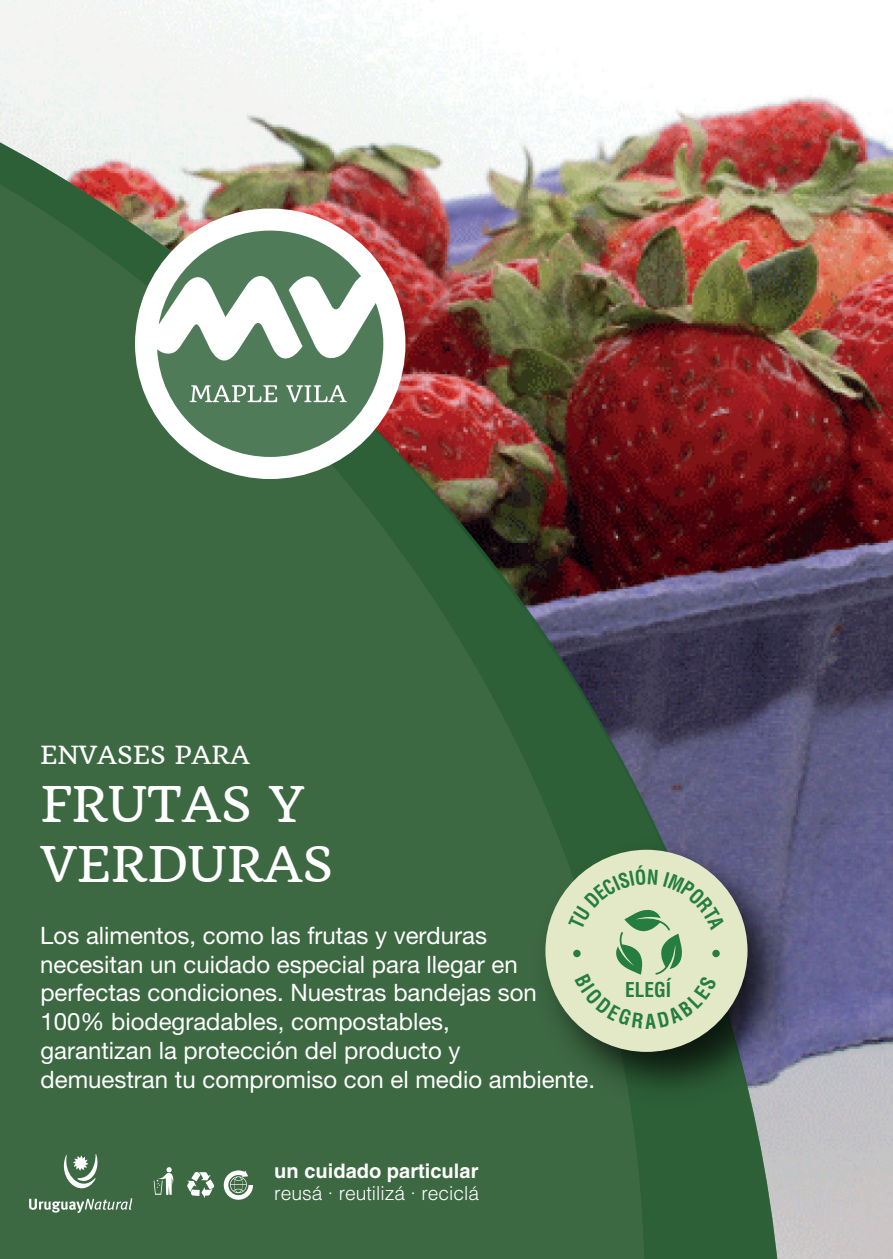
<style>
.page{position:relative;width:893px;height:1259px;background:#fff}
.page>*{position:absolute;margin:0;border:0;box-sizing:border-box;transform-origin:0 0}
.t1{font:48px/60px "Quando";color:#fff}
.t2{font:24.3px "Quando";color:#fff}
.t3{font:24px/28.8px "Helvetica Neue";color:#fff}
.t4{font:700 20.1px "Helvetica LT Std";color:#fff}
.t5{font:700 condensed 19.8px "Helvetica LT Std";color:#257d3f}
.t6{font:300 19.2px "Helvetica LT Std";color:#fff}
</style>
<div class="page">
<img style="left:0;top:0;width:893px;height:1259px">
<img style="left:0;top:136px;width:779px;height:1123px">
<img style="left:521px;top:825px;width:292px;height:307px">
<div style="left:545px;top:849px;width:202px;height:203px;background:#e3e9c7;border-radius:50%"></div>
<div style="left:135px;top:208px;width:270px;height:271px;background:#fff;border-radius:50%"></div>
<svg style="left:157px;top:231px;width:226px;height:226px;fill:#4f7b59"></svg>
<svg style="left:190px;top:385px;width:87px;height:17px"></svg>
<svg style="left:286px;top:385px;width:61px;height:17px"></svg>
<svg style="left:187px;top:1172px;width:27px;height:26px"></svg>
<svg style="left:154px;top:1167px;width:21px;height:28px"></svg>
<svg style="left:224px;top:1170px;width:29px;height:29px"></svg>
<svg style="left:64px;top:1153px;width:34px;height:38px"></svg>
<svg style="left:29px;top:1198px;width:103px;height:15px;background:#749378"></svg>
<svg style="left:568px;top:864px;width:157px;height:164px"></svg>
<p class="t2" style="left:40px;top:740px;width:211px">ENVASES PARA</p>
<h1 class="t1" style="left:40px;top:774px;width:295px">FRUTAS Y<br>VERDURAS</h1>
<p class="t3" style="left:40px;top:920px;width:556px">Los alimentos, como las frutas y verduras necesitan un cuidado especial para llegar en perfectas condiciones. Nuestras bandejas son 100% biodegradables, compostables,<br>garantizan la protección del producto y<br>demuestran tu compromiso con el medio ambiente.</p>
<p class="t4" style="left:274px;top:1158px;width:206px">un cuidado particular</p>
<p class="t6" style="left:274px;top:1181px;width:207px">reusá · reutilizá · reciclá</p>
<p class="t5" style="left:625px;top:977px;width:48px">ELEGÍ</p>
</div>
